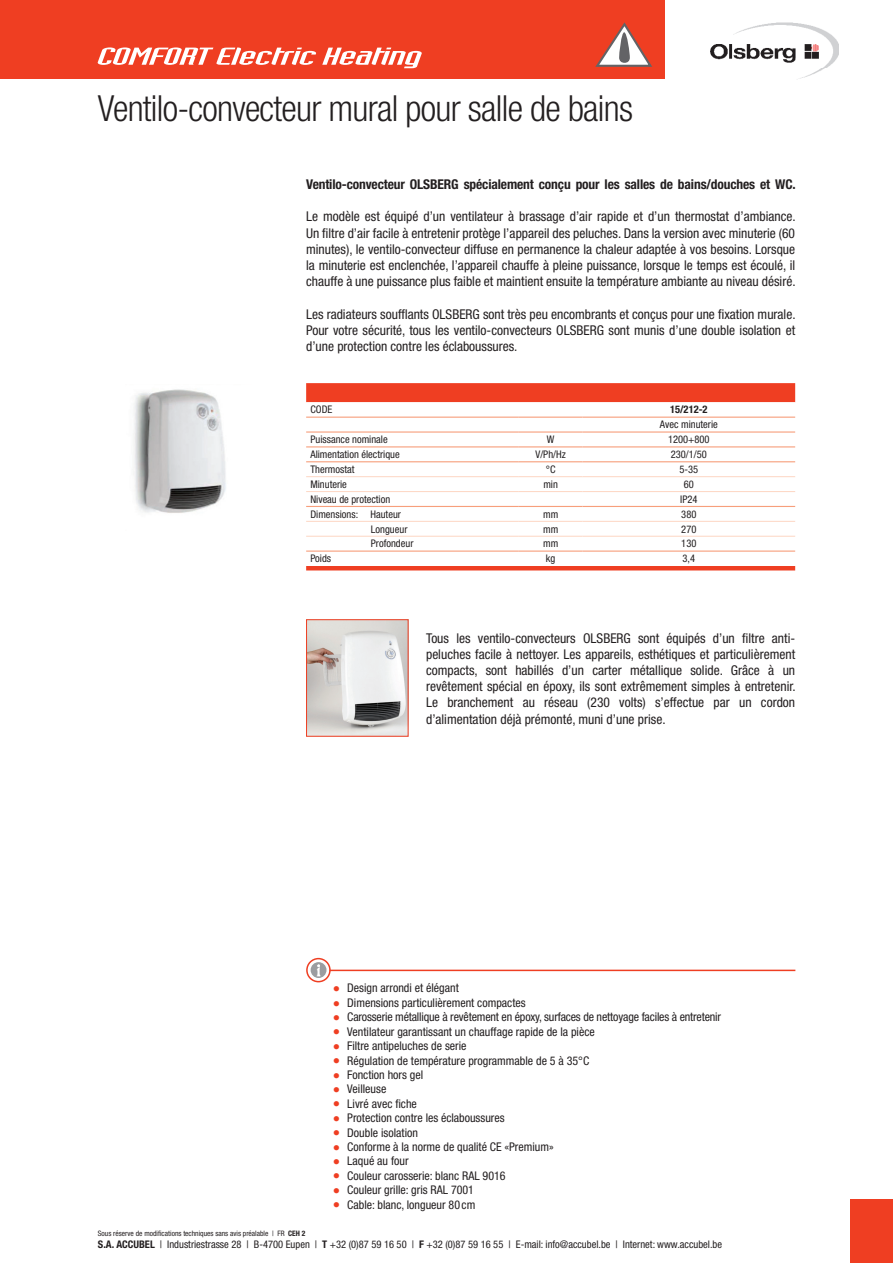
<style>
.page{position:relative;width:893px;height:1263px;background:#fff}
.page>*{position:absolute;margin:0;border:0;box-sizing:border-box;transform-origin:0 0}
.t1{font:300 condensed 36px "Helvetica Neue LT Std";letter-spacing:-.02em;color:#231f20}
.t2{font:italic 24px "Industria LT Std Solid";color:#fff;scale:2.5 1}
.t3{font:condensed 13.5px/16.2px "Helvetica Neue LT Std";color:#231f20;text-align:justify}
.t4{font:700 condensed 13.5px "Helvetica Neue LT Std";letter-spacing:-.01em;color:#231f20}
.t5{font:condensed 12px/14.4px "Helvetica Neue LT Std";color:#231f20}
.t6{font:condensed 10.5px/14.9px "Helvetica Neue LT Std";color:#231f20;text-align:center}
.t7{font:700 condensed 10.5px "Helvetica Neue LT Std";color:#231f20}
.t8{font:9px/14.4px "Wingdings";color:#ef3e22;text-align:justify}
.t9{font:condensed 7.5px "Helvetica Neue LT Std";color:#231f20}
.s1{font-weight:700}
</style>
<div class="page">
<img style="left:711px;top:22px;width:128px;height:57px">
<div style="left:0;top:0;width:664px;height:79px;background:#ef3e22"></div>
<div style="left:850px;top:1199px;width:43px;height:64px;background:#ef3e22"></div>
<div style="left:306px;top:383px;width:489px;height:187px;background:#ef3e22"></div>
<svg style="left:306px;top:402px;width:489px;height:29px"></svg>
<svg style="left:306px;top:433px;width:489px;height:133px"></svg>
<svg style="left:306px;top:447px;width:489px;height:44px"></svg>
<hr style="left:306px;top:476px;width:213px;height:1px;background:#fdd6c3">
<hr style="left:519px;top:476px;width:64px;height:1px;background:#fdd6c3">
<hr style="left:583px;top:476px;width:212px;height:1px;background:#fdd6c3">
<hr style="left:306px;top:491px;width:213px;height:1px;background:#fdd6c3">
<hr style="left:519px;top:491px;width:64px;height:1px;background:#fdd6c3">
<hr style="left:583px;top:491px;width:212px;height:1px;background:#fdd6c3">
<hr style="left:306px;top:521px;width:213px;height:1px;background:#fdd6c3">
<hr style="left:519px;top:521px;width:64px;height:1px;background:#fdd6c3">
<hr style="left:583px;top:521px;width:212px;height:1px;background:#fdd6c3">
<hr style="left:306px;top:536px;width:213px;height:1px;background:#fdd6c3">
<hr style="left:519px;top:536px;width:64px;height:1px;background:#fdd6c3">
<hr style="left:583px;top:536px;width:212px;height:1px;background:#fdd6c3">
<hr style="left:306px;top:446px;width:213px;height:1px;background:#f79f7c">
<hr style="left:519px;top:446px;width:64px;height:1px;background:#f79f7c">
<hr style="left:583px;top:446px;width:212px;height:1px;background:#f79f7c">
<hr style="left:306px;top:461px;width:213px;height:1px;background:#f79f7c">
<hr style="left:519px;top:461px;width:64px;height:1px;background:#f79f7c">
<hr style="left:583px;top:461px;width:212px;height:1px;background:#f79f7c">
<hr style="left:306px;top:506px;width:213px;height:1px;background:#f79f7c">
<hr style="left:519px;top:506px;width:64px;height:1px;background:#f79f7c">
<hr style="left:583px;top:506px;width:212px;height:1px;background:#f79f7c">
<hr style="left:306px;top:550px;width:213px;height:2px;background:#f79f7c">
<hr style="left:519px;top:550px;width:64px;height:2px;background:#f79f7c">
<hr style="left:583px;top:550px;width:212px;height:2px;background:#f79f7c">
<hr style="left:306px;top:417px;width:213px;height:1px;background:#f79f7c">
<hr style="left:519px;top:417px;width:64px;height:1px;background:#f79f7c">
<hr style="left:583px;top:417px;width:212px;height:1px;background:#f79f7c">
<hr style="left:306px;top:431px;width:213px;height:2px;background:#f79f7c">
<hr style="left:519px;top:431px;width:64px;height:2px;background:#f79f7c">
<hr style="left:583px;top:431px;width:212px;height:2px;background:#f79f7c">
<img style="left:308px;top:621px;width:98px;height:114px">
<div style="left:306px;top:619px;width:102px;height:118px;border:1px solid #ef3e22"></div>
<svg style="left:307px;top:959px;width:23px;height:23px"></svg>
<div style="left:306px;top:958px;width:25px;height:24px;border:2px solid #ef3e22;border-radius:50%"></div>
<div style="left:311px;top:962px;width:15px;height:16px;background:#9b9da0;border-radius:50%"></div>
<hr style="left:330px;top:970px;width:465px;height:1px;background:#ef3e22">
<svg style="left:595px;top:22px;width:57px;height:45px"></svg>
<svg style="left:619px;top:32px;width:11px;height:31px"></svg>
<img style="left:133px;top:389px;width:93px;height:124px">
<svg style="left:317px;top:964px;width:4px;height:12px"></svg>
<h2 class="t2" style="left:95px;top:43px;width:136px">COMFORTElectricHeating</h2>
<h1 class="t1" style="left:98px;top:88px;width:537px">Ventilo-convecteur mural pour salle de bains</h1>
<p class="t4" style="left:306px;top:176px;width:491px">Ventilo-convecteur OLSBERG spécialement conçu pour les salles de bains/douches et WC.</p>
<p class="t3" style="left:306px;top:208px;width:491px">Le modèle est équipé d’un ventilateur à brassage d’air rapide et d’un thermostat d’ambiance.<br>Un filtre d’air facile à entretenir protège l’appareil des peluches. Dans la version avec minuterie (60 minutes), le ventilo-convecteur diffuse en permanence la chaleur adaptée à vos besoins. Lorsque la minuterie est enclenchée, l’appareil chauffe à pleine puissance, lorsque le temps est écoulé, il chauffe à une puissance plus faible et maintient ensuite la température ambiante au niveau désiré.</p>
<p class="t3" style="left:306px;top:306px;width:491px">Les radiateurs soufflants OLSBERG sont très peu encombrants et conçus pour une fixation murale.<br>Pour votre sécurité, tous les ventilo-convecteurs OLSBERG sont munis d’une double isolation et d’une protection contre les éclaboussures.</p>
<p class="t6" style="left:310px;top:402px;width:23px">CODE</p>
<p class="t7" style="left:670px;top:403px;width:39px">15/212-2</p>
<p class="t6" style="left:547px;top:432px;width:9px">W</p>
<p class="t6" style="left:668px;top:432px;width:43px">1200+800</p>
<p class="t6" style="left:535px;top:447px;width:32px">V/Ph/Hz</p>
<p class="t6" style="left:671px;top:447px;width:38px">230/1/50</p>
<p class="t6" style="left:546px;top:462px;width:11px">°C</p>
<p class="t6" style="left:679px;top:462px;width:20px">5-35</p>
<p class="t6" style="left:543px;top:477px;width:16px">min</p>
<p class="t6" style="left:680px;top:477px;width:19px">60<br>IP24</p>
<p class="t6" style="left:543px;top:506px;width:17px">mm</p>
<p class="t6" style="left:681px;top:506px;width:17px">380</p>
<p class="t6" style="left:543px;top:521px;width:17px">mm</p>
<p class="t6" style="left:681px;top:521px;width:17px">270</p>
<p class="t6" style="left:543px;top:536px;width:17px">mm</p>
<p class="t6" style="left:681px;top:536px;width:17px">130</p>
<p class="t6" style="left:546px;top:551px;width:11px">kg</p>
<p class="t6" style="left:683px;top:551px;width:14px">3,4</p>
<p class="t6" style="left:660px;top:417px;width:59px">Avec minuterie</p>
<p class="t6" style="left:310px;top:432px;width:79px">Puissance nominale</p>
<p class="t6" style="left:310px;top:447px;width:91px">Alimentation électrique</p>
<p class="t6" style="left:310px;top:462px;width:46px">Thermostat</p>
<p class="t6" style="left:310px;top:477px;width:38px">Minuterie</p>
<p class="t6" style="left:310px;top:491px;width:81px">Niveau de protection</p>
<p class="t6" style="left:310px;top:506px;width:92px">Dimensions: Hauteur</p>
<p class="t6" style="left:371px;top:521px;width:38px">Longueur</p>
<p class="t6" style="left:371px;top:536px;width:44px">Profondeur</p>
<p class="t6" style="left:310px;top:551px;width:22px">Poids</p>
<p class="t3" style="left:426px;top:630px;width:371px">Tous les ventilo-convecteurs OLSBERG sont équipés d’un filtre anti&shy;peluches facile à nettoyer. Les appareils, esthétiques et particulièrement compacts, sont habillés d’un carter métallique solide. Grâce à un revêtement spécial en époxy, ils sont extrêmement simples à entretenir.<br>Le branchement au réseau (230 volts) s’effectue par un cordon d’alimentation déjà prémonté, muni d’une prise.</p>
<p class="t8" style="left:333px;top:982px;width:8px">● ● ● ● ● ● ● ● ● ● ● ● ● ● ● ●</p>
<p class="t5" style="left:347px;top:981px;width:375px">Design arrondi et élégant<br>Dimensions particulièrement compactes<br>Carosserie métallique à revêtement en époxy, surfaces de nettoyage faciles à entretenir Ventilateur garantissant un chauffage rapide de la pièce<br>Filtre antipeluches de serie<br>Régulation de température programmable de 5 à 35°C<br>Fonction hors gel<br>Veilleuse<br>Livré avec fiche<br>Protection contre les éclaboussures<br>Double isolation<br>Conforme à la norme de qualité CE «Premium»<br>Laqué au four<br>Couleur carosserie: blanc RAL 9016<br>Couleur grille: gris RAL 7001<br>Cable: blanc, longueur 80cm</p>
<p class="t9" style="left:98px;top:1228px;width:209px">Sous réserve de modifications techniques sans avis préalable | FR <span class="s1">CEH 2</span></p>
<p class="t6" style="left:98px;top:1237px;width:626px"><span class="s1">S.A. ACCUBEL</span> | Industriestrasse 28 | B-4700 Eupen | <span class="s1">T</span> +32 (0)87 59 16 50 | <span class="s1">F</span> +32 (0)87 59 16 55 | E-mail: info@accubel.be | Internet: www.accubel.be</p>
</div>
